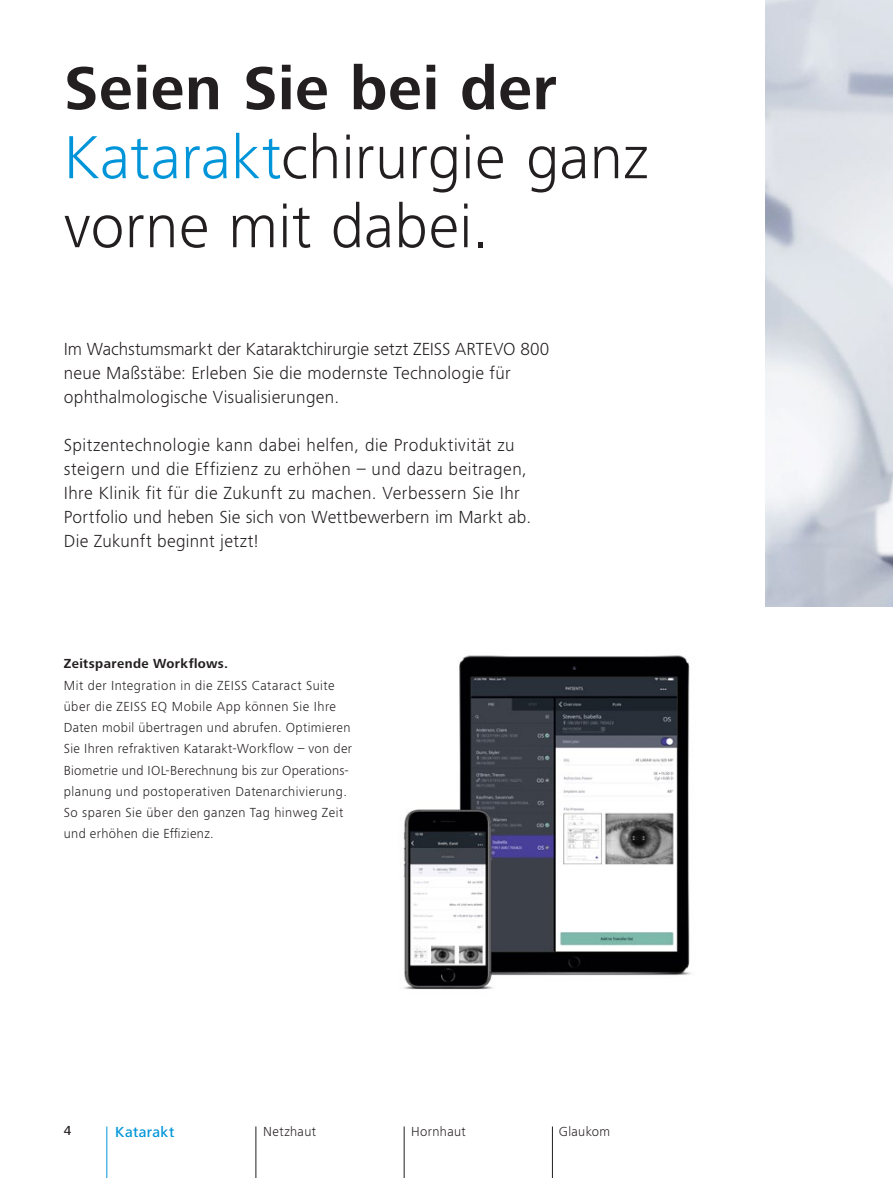
<style>
.page{position:relative;width:893px;height:1178px;background:#fff}
.page>*{position:absolute;margin:0;border:0;box-sizing:border-box;transform-origin:0 0}
.t1{font:300 63px/69px "ZEISS Frutiger Next W1 G";letter-spacing:.005em;color:#231f20}
.t2{font:300 18px/24px "ZEISS Frutiger Next W1 G";letter-spacing:.02em;color:#231f20}
.t3{font:500 15px "ZEISS Frutiger Next W1 G";letter-spacing:.02em;color:#0095d9}
.t4{font:300 13.5px/21.1px "ZEISS Frutiger Next W1 G";letter-spacing:.03em;color:#231f20}
.t5{font:700 13.5px "ZEISS Frutiger Next W1 G";letter-spacing:.03em;color:#231f20}
.t6{font:500 13.5px "ZEISS Frutiger Next W1 G";color:#231f20}
.s1{font-weight:700}
.s2{color:#0095d9}
</style>
<div class="page">
<hr style="left:256px;top:1126px;width:1px;height:52px;background:#231f20">
<hr style="left:404px;top:1126px;width:1px;height:52px;background:#231f20">
<hr style="left:552px;top:1126px;width:1px;height:52px;background:#231f20">
<img style="left:765px;top:0;width:128px;height:606px">
<img style="left:403px;top:655px;width:288px;height:335px">
<hr style="left:106px;top:1126px;width:1px;height:52px;background:#0095d9">
<h1 class="t1" style="left:64px;top:50px;width:586px"><span class="s1">Seien Sie bei der<br></span><span class="s2">Katarakt</span>chirurgie ganz vorne mit dabei.</h1>
<p class="t2" style="left:64px;top:336px;width:487px">Im Wachstumsmarkt der Kataraktchirurgie setzt ZEISS ARTEVO 800 neue Maßstäbe: Erleben Sie die modernste Technologie für ophthalmologische Visualisierungen.</p>
<p class="t2" style="left:64px;top:432px;width:469px">Spitzentechnologie kann dabei helfen, die Produktivität zu steigern und die Effizienz zu erhöhen – und dazu beitragen, Ihre Klinik fit für die Zukunft zu machen. Verbessern Sie Ihr Portfolio und heben Sie sich von Wettbewerbern im Markt ab.<br>Die Zukunft beginnt jetzt!</p>
<p class="t5" style="left:64px;top:654px;width:166px">Zeitsparende Workflows.</p>
<p class="t4" style="left:64px;top:674px;width:290px">Mit der Integration in die ZEISS Cataract Suite über die ZEISS EQ Mobile App können Sie Ihre Daten mobil übertragen und abrufen. Optimieren Sie Ihren refraktiven Katarakt-Workflow – von der Biometrie und IOL-Berechnung bis zur Operations&shy;planung und postoperativen Datenarchivierung.<br>So sparen Sie über den ganzen Tag hinweg Zeit und erhöhen die Effizienz.</p>
<p class="t6" style="left:64px;top:1121px;width:9px">4</p>
<p class="t3" style="left:115px;top:1122px;width:60px">Katarakt</p>
<p class="t4" style="left:263px;top:1120px;width:54px">Netzhaut</p>
<p class="t4" style="left:411px;top:1120px;width:56px">Hornhaut</p>
<p class="t4" style="left:559px;top:1120px;width:53px">Glaukom</p>
</div>
